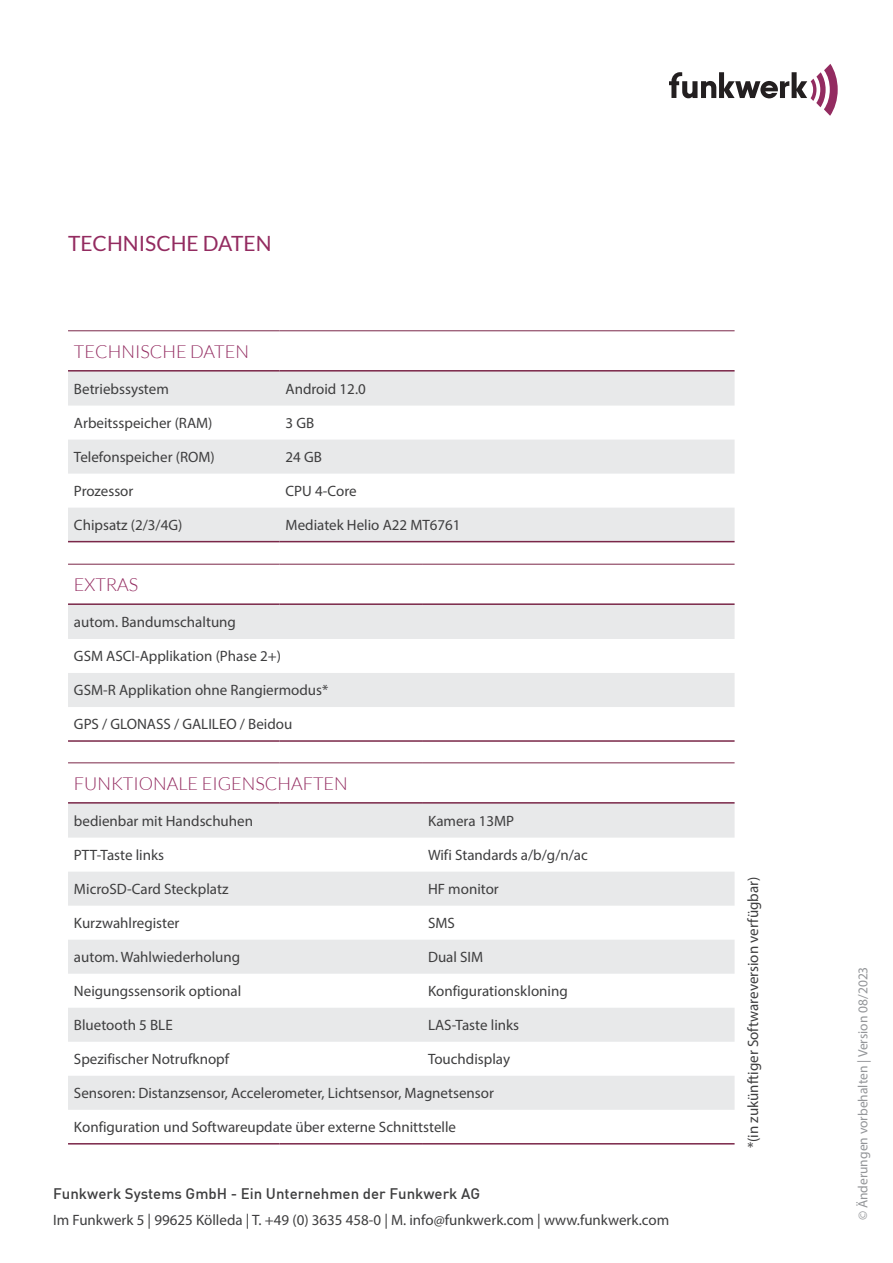
<style>
.page{position:relative;width:893px;height:1263px;background:#fff}
.page>*{position:absolute;margin:0;border:0;box-sizing:border-box;transform-origin:0 0}
.DB_-_h2{font:21px "Lato";color:#932b60}
.DB_-_Headline_Tabelle{font:300 18px "Lato";color:#932b60}
.DB_-_Fließtext{font:15px "Myriad Pro";color:#3e3e3f}
.t1{font:500 15px "DIN";color:#3e3e3f}
.t2{font:13.5px "Myriad Pro";color:#939598}
</style>
<div class="page">
<svg style="left:669px;top:64px;width:169px;height:52px"></svg>
<svg style="left:68px;top:605px;width:667px;height:102px;fill:#e8e9ea"></svg>
<hr style="left:68px;top:603px;width:212px;height:2px;background:#7a2748">
<hr style="left:280px;top:603px;width:142px;height:2px;background:#7a2748">
<hr style="left:422px;top:603px;width:313px;height:2px;background:#7a2748">
<hr style="left:68px;top:564px;width:212px;height:1px;background:#7a2748">
<hr style="left:280px;top:564px;width:142px;height:1px;background:#7a2748">
<hr style="left:422px;top:564px;width:313px;height:1px;background:#7a2748">
<hr style="left:68px;top:740px;width:212px;height:2px;background:#7a2748">
<hr style="left:280px;top:740px;width:142px;height:2px;background:#7a2748">
<hr style="left:422px;top:740px;width:313px;height:2px;background:#7a2748">
<svg style="left:68px;top:804px;width:667px;height:306px;fill:#e8e9ea"></svg>
<hr style="left:68px;top:802px;width:212px;height:2px;background:#7a2748">
<hr style="left:280px;top:802px;width:142px;height:2px;background:#7a2748">
<hr style="left:422px;top:802px;width:313px;height:2px;background:#7a2748">
<hr style="left:68px;top:762px;width:212px;height:1px;background:#7a2748">
<hr style="left:280px;top:762px;width:142px;height:1px;background:#7a2748">
<hr style="left:422px;top:762px;width:313px;height:1px;background:#7a2748">
<hr style="left:68px;top:1143px;width:212px;height:1px;background:#7a2748">
<hr style="left:280px;top:1143px;width:142px;height:1px;background:#7a2748">
<hr style="left:422px;top:1143px;width:313px;height:1px;background:#7a2748">
<svg style="left:68px;top:372px;width:667px;height:169px;fill:#e8e9ea"></svg>
<hr style="left:68px;top:370px;width:212px;height:2px;background:#7a2748">
<hr style="left:280px;top:370px;width:455px;height:2px;background:#7a2748">
<hr style="left:68px;top:330px;width:212px;height:1px;background:#7a2748">
<hr style="left:280px;top:330px;width:455px;height:1px;background:#7a2748">
<hr style="left:68px;top:541px;width:212px;height:1px;background:#7a2748">
<hr style="left:280px;top:541px;width:455px;height:1px;background:#7a2748">
<p class="DB_-_h2" style="left:68px;top:231px;width:205px">TECHNISCHE DATEN</p>
<p class="DB_-_Headline_Tabelle" style="left:74px;top:342px;width:176px">TECHNISCHE DATEN</p>
<p class="DB_-_Fließtext" style="left:74px;top:380px;width:96px">Betriebssystem</p>
<p class="DB_-_Fließtext" style="left:286px;top:380px;width:82px">Android 12.0</p>
<p class="DB_-_Fließtext" style="left:74px;top:414px;width:140px">Arbeitsspeicher (RAM)</p>
<p class="DB_-_Fließtext" style="left:286px;top:414px;width:30px">3 GB</p>
<p class="DB_-_Fließtext" style="left:74px;top:448px;width:142px">Telefonspeicher (ROM)</p>
<p class="DB_-_Fließtext" style="left:286px;top:448px;width:38px">24 GB</p>
<p class="DB_-_Fließtext" style="left:74px;top:482px;width:61px">Prozessor</p>
<p class="DB_-_Fließtext" style="left:286px;top:482px;width:73px">CPU 4-Core</p>
<p class="DB_-_Fließtext" style="left:74px;top:516px;width:110px">Chipsatz (2/3/4G)</p>
<p class="DB_-_Fließtext" style="left:286px;top:516px;width:177px">Mediatek Helio A22 MT6761</p>
<p class="DB_-_Headline_Tabelle" style="left:74px;top:575px;width:66px">EXTRAS</p>
<p class="DB_-_Fließtext" style="left:74px;top:613px;width:164px">autom. Bandumschaltung</p>
<p class="DB_-_Fließtext" style="left:74px;top:647px;width:208px">GSM ASCI-Applikation (Phase 2+)</p>
<p class="DB_-_Fließtext" style="left:74px;top:681px;width:256px">GSM-R Applikation ohne Rangiermodus*</p>
<p class="DB_-_Fließtext" style="left:74px;top:715px;width:220px">GPS / GLONASS / GALILEO / Beidou</p>
<p class="DB_-_Headline_Tabelle" style="left:74px;top:774px;width:275px">FUNKTIONALE EIGENSCHAFTEN</p>
<p class="DB_-_Fließtext" style="left:74px;top:812px;width:181px">bedienbar mit Handschuhen</p>
<p class="DB_-_Fließtext" style="left:428px;top:812px;width:88px">Kamera 13MP</p>
<p class="DB_-_Fließtext" style="left:74px;top:846px;width:92px">PTT‑Taste links</p>
<p class="DB_-_Fließtext" style="left:428px;top:846px;width:161px">Wifi Standards a/b/g/n/ac</p>
<p class="DB_-_Fließtext" style="left:74px;top:880px;width:156px">MicroSD-Card Steckplatz</p>
<p class="DB_-_Fließtext" style="left:428px;top:880px;width:72px">HF monitor</p>
<p class="DB_-_Fließtext" style="left:74px;top:914px;width:107px">Kurzwahlregister</p>
<p class="DB_-_Fließtext" style="left:428px;top:914px;width:28px">SMS</p>
<p class="DB_-_Fließtext" style="left:74px;top:948px;width:168px">autom. Wahlwiederholung</p>
<p class="DB_-_Fließtext" style="left:428px;top:948px;width:57px">Dual SIM</p>
<p class="DB_-_Fließtext" style="left:74px;top:982px;width:169px">Neigungssensorik optional</p>
<p class="DB_-_Fließtext" style="left:428px;top:982px;width:141px">Konfigurationskloning</p>
<p class="DB_-_Fließtext" style="left:74px;top:1016px;width:100px">Bluetooth 5 BLE</p>
<p class="DB_-_Fließtext" style="left:428px;top:1016px;width:93px">LAS-Taste links</p>
<p class="DB_-_Fließtext" style="left:74px;top:1050px;width:157px">Spezifischer Notrufknopf</p>
<p class="DB_-_Fließtext" style="left:428px;top:1050px;width:84px">Touchdisplay</p>
<p class="DB_-_Fließtext" style="left:74px;top:1084px;width:421px">Sensoren: Distanzsensor, Accelerometer, Lichtsensor, Magnetsensor</p>
<p class="DB_-_Fließtext" style="left:74px;top:1118px;width:384px">Konfiguration und Softwareupdate über externe Schnittstelle</p>
<p class="t1" style="left:53px;top:1183px;width:428px">Funkwerk Systems GmbH - Ein Unternehmen der Funkwerk AG</p>
<p class="DB_-_Fließtext" style="left:53px;top:1211px;width:618px">Im Funkwerk 5 | 99625 Kölleda | T. +49 (0) 3635 458-0 | M. info@funkwerk.com | www.funkwerk.com</p>
<p class="DB_-_Fließtext" style="left:744px;top:1148px;width:273px;rotate:-90deg">*(in zukünftiger Softwareversion verfügbar)</p>
<p class="t2" style="left:854px;top:1220px;width:255px;rotate:-90deg">© Änderungen vorbehalten | Version 08/2023</p>
</div>
